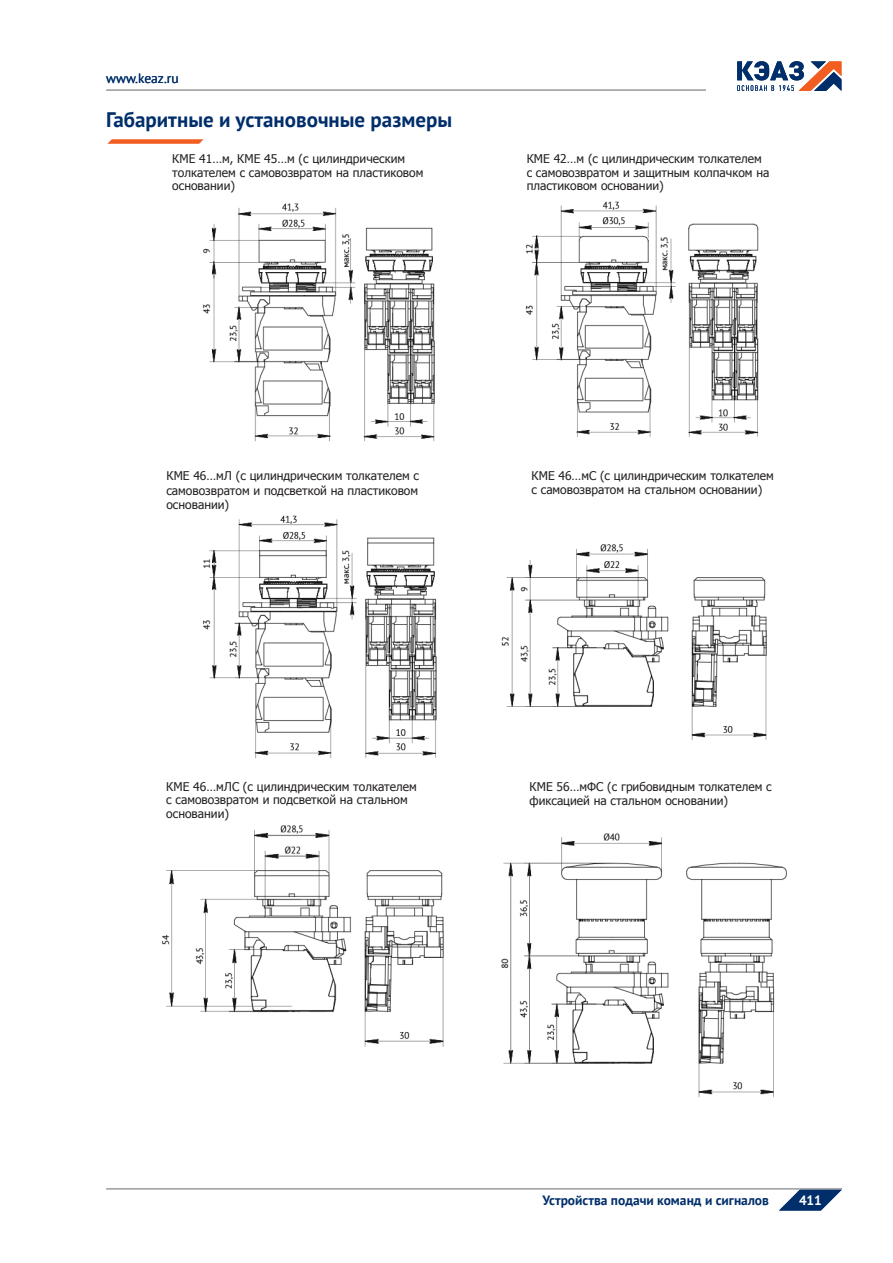
<style>
.page{position:relative;width:893px;height:1263px;background:#fff}
.page>*{position:absolute;margin:0;border:0;box-sizing:border-box;transform-origin:0 0}
.t1{font:700 21px "PT Sans";color:#002e6b}
.t2{font:700 13.5px "PT Sans";color:#002e6b}
.t3{font:13.5px "PT Sans";color:#002e6b}
.t4{font:700 13.5px "PT Sans";color:#fff}
.t5{font:12px/13.5px "Tahoma";color:#231f20}
</style>
<div class="page">
<svg style="left:779px;top:1189px;width:63px;height:21px"></svg>
<svg style="left:737px;top:61px;width:104px;height:30px"></svg>
<hr style="left:106px;top:89px;width:600px;height:2px;background:#a8a9ad">
<hr style="left:106px;top:1188px;width:736px;height:1px;background:#a8a9ad">
<svg style="left:107px;top:139px;width:97px;height:5px"></svg>
<img style="left:162px;top:201px;width:625px;height:897px">
<p class="t3" style="left:106px;top:69px;width:74px">www.keaz.ru</p>
<p class="t1" style="left:106px;top:106px;width:347px">Габаритные и установочные размеры</p>
<p class="t5" style="left:172px;top:152px;width:253px">КМЕ 41…м, КМЕ 45…м (с цилиндрическим толкателем с самовозвратом на пластиковом основании)</p>
<p class="t5" style="left:527px;top:152px;width:244px">КМЕ 42…м (с цилиндрическим толкателем с самовозвратом и защитным колпачком на пластиковом основании)</p>
<p class="t5" style="left:166px;top:468px;width:254px;line-height:14.4px;text-align:justify">КМЕ 46…мЛ (с цилиндрическим толкателем с самовозвратом и подсветкой на пластиковом основании)</p>
<p class="t5" style="left:531px;top:469px;width:244px">КМЕ 46…мС (с цилиндрическим толкателем с самовозвратом на стальном основании)</p>
<p class="t5" style="left:166px;top:779px;width:252px">КМЕ 46…мЛС (с цилиндрическим толкателем с самовозвратом и подсветкой на стальном основании)</p>
<p class="t5" style="left:530px;top:779px;width:244px;line-height:14.4px">КМЕ 56…мФС (с грибовидным толкателем с фиксацией на стальном основании)</p>
<p class="t2" style="left:542px;top:1191px;width:228px">Устройства подачи команд и сигналов</p>
<p class="t4" style="left:799px;top:1191px;width:24px">411</p>
</div>
